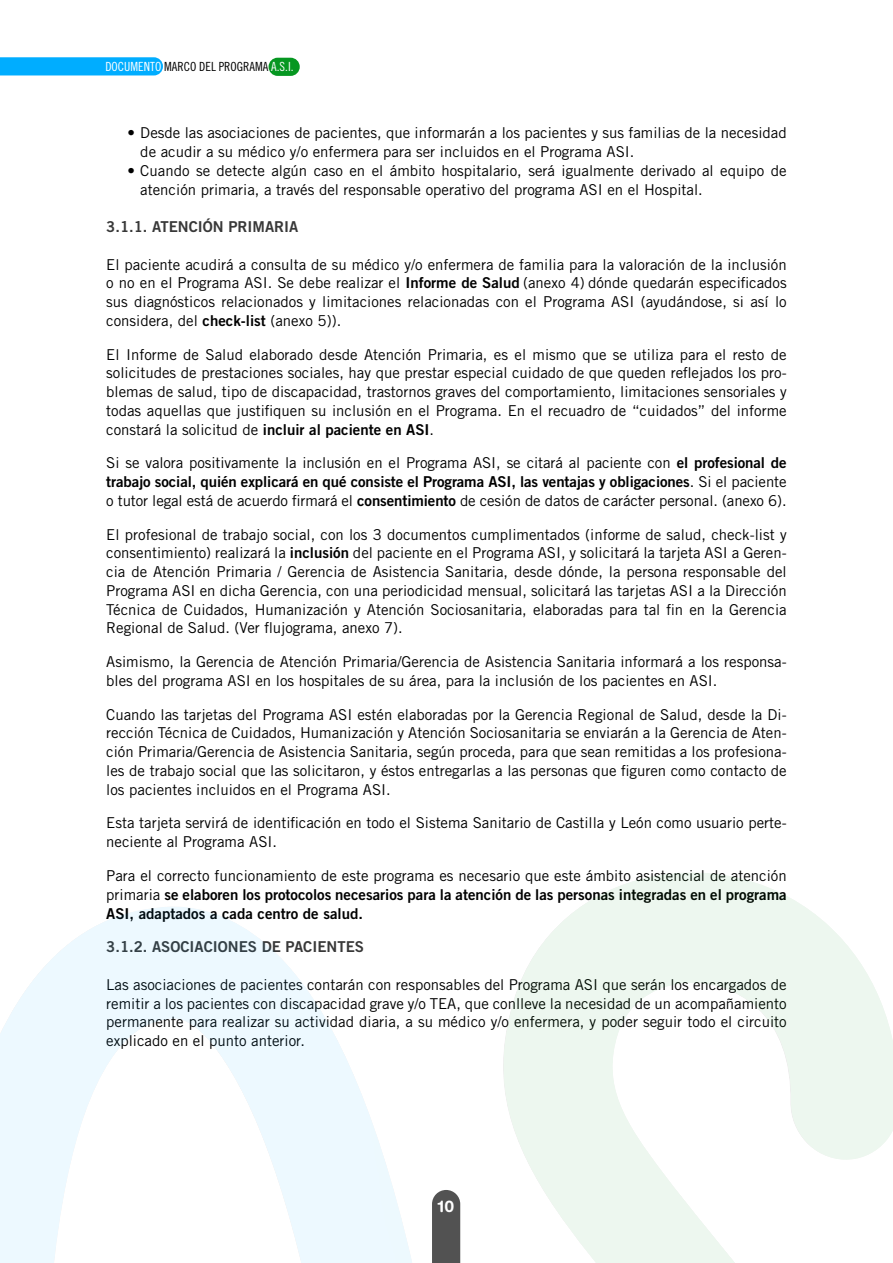
<style>
.page{position:relative;width:893px;height:1263px;background:#fff}
.page>*{position:absolute;margin:0;border:0;box-sizing:border-box;transform-origin:0 0}
.t1{font:700 16.05px "Helvetica Rounded LT Std";color:#fff}
.t2{font:15px/18.8px "Trade Gothic LT Std";color:#000;text-align:justify}
.t3{font:15px/18.8px "Trade Gothic LT Std Bd 2";color:#000}
.t4{font:15px "Trade Gothic LT Std Bd 2";color:#383838}
.t5{font:12.6px "Trade Gothic LT Std Cn 18";color:#000}
.s1{color:#fff}
.s2{font-family:"Trade Gothic LT Std Bd 2"}
.s3{font-family:"Trade Gothic LT Std"}
</style>
<div class="page">
<div style="left:0;top:57px;width:163px;height:18px;background:#00adff"></div>
<div style="left:269px;top:58px;width:31px;height:18px;background:#069721;border-radius:9px"></div>
<img style="left:0;top:873px;width:893px;height:390px">
<p class="t5" style="left:105px;top:62px;width:190px"><span class="s1">DOCUMENTO</span> MARCO DEL PROGRAMA <span class="s1">A.S.I.</span></p>
<p class="t2" style="left:140px;top:126px;width:648px;text-indent:-13px">• Desde las asociaciones de pacientes, que informarán a los pacientes y sus familias de la necesidad de acudir a su médico y/o enfermera para ser incluidos en el Programa ASI.</p>
<p class="t2" style="left:140px;top:163px;width:648px;text-indent:-13px">• Cuando se detecte algún caso en el ámbito hospitalario, será igualmente derivado al equipo de atención primaria, a través del responsable operativo del programa ASI en el Hospital.</p>
<p class="t4" style="left:106px;top:221px;width:194px">3.1.1. ATENCIÓN PRIMARIA</p>
<p class="t2" style="left:106px;top:257px;width:682px">El paciente acudirá a consulta de su médico y/o enfermera de familia para la valoración de la inclusión o no en el Programa ASI. Se debe realizar el <span class="s2">Informe de Salud</span> (anexo 4) dónde quedarán especificados sus diagnósticos relacionados y limitaciones relacionadas con el Programa ASI (ayudándose, si así lo considera, del <span class="s2">check-list</span> (anexo 5)).</p>
<p class="t2" style="left:106px;top:347px;width:682px">El Informe de Salud elaborado desde Atención Primaria, es el mismo que se utiliza para el resto de solicitudes de prestaciones sociales, hay que prestar especial cuidado de que queden reflejados los pro&shy;blemas de salud, tipo de discapacidad, trastornos graves del comportamiento, limitaciones sensoriales y todas aquellas que justifiquen su inclusión en el Programa. En el recuadro de “cuidados” del informe constará la solicitud de <span class="s2">incluir al paciente en ASI</span>.</p>
<p class="t2" style="left:106px;top:456px;width:682px">Si se valora positivamente la inclusión en el Programa ASI, se citará al paciente con <span class="s2">el profesional de</span></p>
<p class="t3" style="left:106px;top:474px;width:682px">trabajo social, quién explicará en qué consiste el Programa ASI, las ventajas y obligaciones<span class="s3">. Si el paciente</span></p>
<p class="t2" style="left:106px;top:493px;width:682px">o tutor legal está de acuerdo firmará el <span class="s2">consentimiento</span> de cesión de datos de carácter personal. (anexo 6).</p>
<p class="t2" style="left:106px;top:527px;width:682px">El profesional de trabajo social, con los 3 documentos cumplimentados (informe de salud, check-list y consentimiento) realizará la <span class="s2">inclusión</span> del paciente en el Programa ASI, y solicitará la tarjeta ASI a Geren&shy;cia de Atención Primaria / Gerencia de Asistencia Sanitaria, desde dónde, la persona responsable del Programa ASI en dicha Gerencia, con una periodicidad mensual, solicitará las tarjetas ASI a la Dirección Técnica de Cuidados, Humanización y Atención Sociosanitaria, elaboradas para tal fin en la Gerencia Regional de Salud. (Ver flujograma, anexo 7).</p>
<p class="t2" style="left:106px;top:654px;width:682px">Asimismo, la Gerencia de Atención Primaria/Gerencia de Asistencia Sanitaria informará a los responsa&shy;bles del programa ASI en los hospitales de su área, para la inclusión de los pacientes en ASI.</p>
<p class="t2" style="left:106px;top:707px;width:682px">Cuando las tarjetas del Programa ASI estén elaboradas por la Gerencia Regional de Salud, desde la Di&shy;rección Técnica de Cuidados, Humanización y Atención Sociosanitaria se enviarán a la Gerencia de Aten&shy;ción Primaria/Gerencia de Asistencia Sanitaria, según proceda, para que sean remitidas a los profesiona&shy;les de trabajo social que las solicitaron, y éstos entregarlas a las personas que figuren como contacto de los pacientes incluidos en el Programa ASI.</p>
<p class="t2" style="left:106px;top:816px;width:682px">Esta tarjeta servirá de identificación en todo el Sistema Sanitario de Castilla y León como usuario perte&shy;neciente al Programa ASI.</p>
<p class="t2" style="left:106px;top:868px;width:682px">Para el correcto funcionamiento de este programa es necesario que este ámbito asistencial de atención</p>
<p class="t3" style="left:106px;top:887px;width:682px"><span class="s3">primaria</span> se elaboren los protocolos necesarios para la atención de las personas integradas en el programa<br>ASI, adaptados a cada centro de salud.</p>
<p class="t4" style="left:106px;top:941px;width:259px">3.1.2. ASOCIACIONES DE PACIENTES</p>
<p class="t2" style="left:106px;top:977px;width:682px">Las asociaciones de pacientes contarán con responsables del Programa ASI que serán los encargados de remitir a los pacientes con discapacidad grave y/o TEA, que conlleve la necesidad de un acompañamiento permanente para realizar su actividad diaria, a su médico y/o enfermera, y poder seguir todo el circuito explicado en el punto anterior.</p>
<p class="t1" style="left:438px;top:1200px;width:18px">10</p>
</div>
